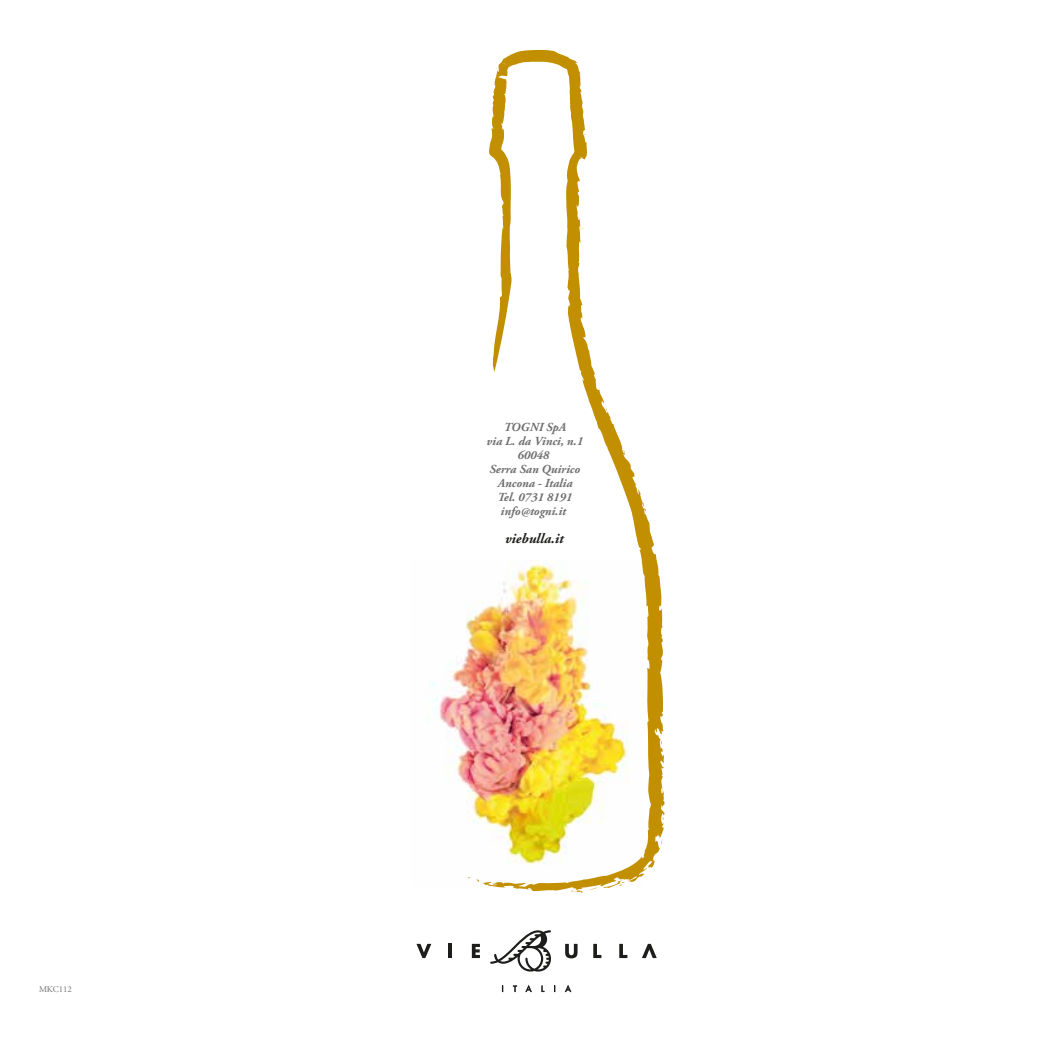
<style>
.page{position:relative;width:1042px;height:1042px;background:#fff}
.page>*{position:absolute;margin:0;border:0;box-sizing:border-box;transform-origin:0 0}
.t1{font:italic 700 14px "Adobe Garamond";color:#1d1d1b}
.t2{font:italic 700 12.25px/14px "Adobe Garamond Pro";color:#706f6f;text-align:center}
.t3{font:8.75px "Adobe Garamond Pro";letter-spacing:-.01em;color:#706f6f}
</style>
<div class="page">
<img style="left:427px;top:601px;width:53px;height:281px">
<svg style="left:416px;top:944px;width:15px;height:14px"></svg>
<svg style="left:642px;top:944px;width:15px;height:14px"></svg>
<hr style="left:448px;top:944px;width:4px;height:14px;background:#1d1d1b">
<svg style="left:472px;top:944px;width:8px;height:14px"></svg>
<svg style="left:565px;top:944px;width:12px;height:14px"></svg>
<svg style="left:593px;top:944px;width:8px;height:14px"></svg>
<svg style="left:619px;top:944px;width:8px;height:14px"></svg>
<svg style="left:490px;top:930px;width:61px;height:41px"></svg>
<svg style="left:513px;top:985px;width:4px;height:7px"></svg>
<svg style="left:525px;top:984px;width:7px;height:8px"></svg>
<svg style="left:541px;top:985px;width:3px;height:7px"></svg>
<svg style="left:554px;top:985px;width:2px;height:7px"></svg>
<svg style="left:565px;top:985px;width:6px;height:7px"></svg>
<img style="left:480px;top:50px;width:185px;height:843px">
<svg style="left:466px;top:877px;width:15px;height:4px"></svg>
<svg style="left:588px;top:887px;width:9px;height:3px"></svg>
<svg style="left:619px;top:881px;width:7px;height:5px"></svg>
<p class="t3" style="left:39px;top:984px;width:34px">MKC112</p>
<p class="t2" style="left:486px;top:421px;width:98px">TOGNI SpA<br>via L. da Vinci, n.1<br>60048<br>Serra San Quirico<br>Ancona - Italia<br>Tel. 0731 8191 info@togni.it</p>
<p class="t1" style="left:505px;top:531px;width:60px">viebulla.it</p>
</div>
